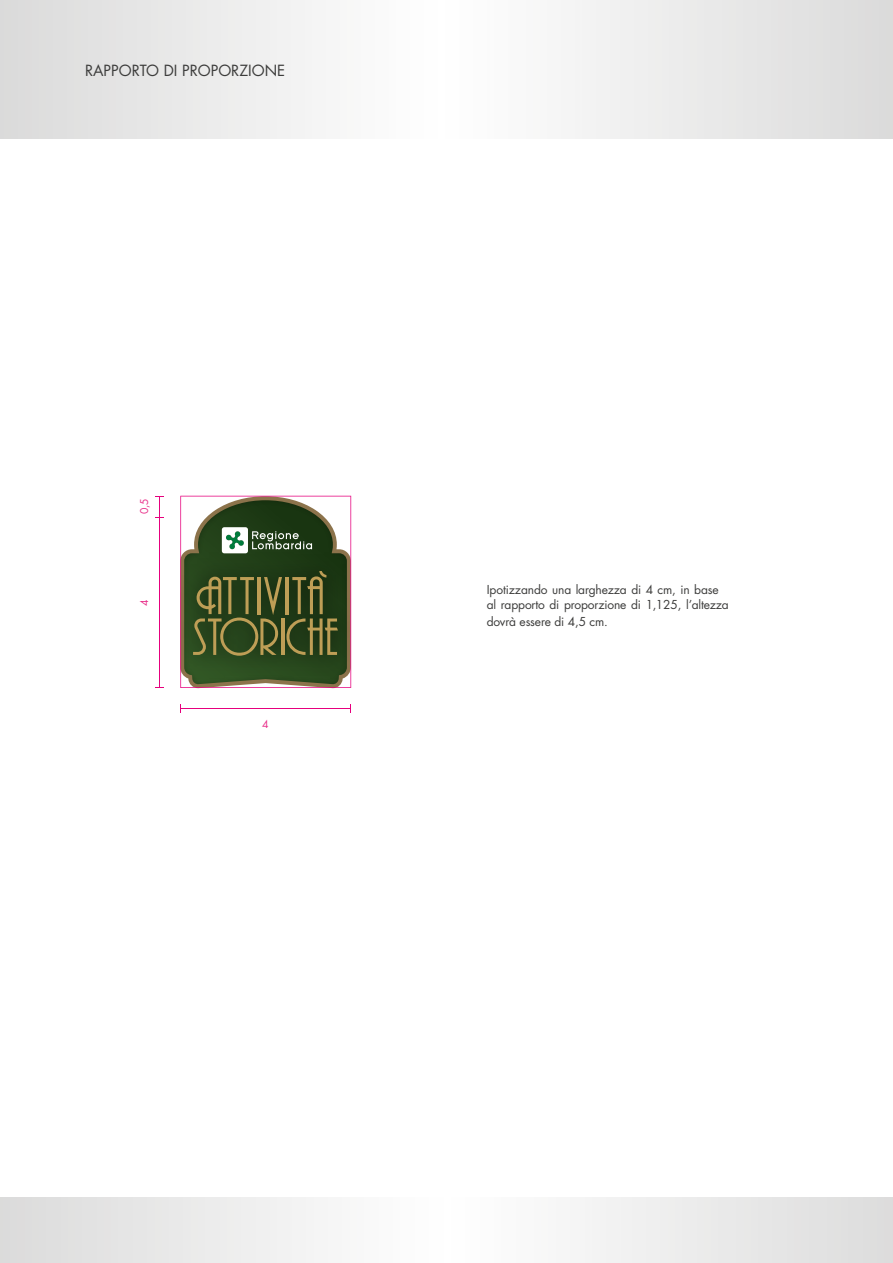
<style>
.page{position:relative;width:893px;height:1263px;background:#fff}
.page>*{position:absolute;margin:0;border:0;box-sizing:border-box;transform-origin:0 0}
.t1{font:15px "Futura";color:#3c3c3b}
.t2{font:12px/15px "Futura";letter-spacing:-.01em;color:#3c3c3b}
.t3{font:10.5px "Futura";color:#e8308a}
</style>
<div class="page">
<svg style="left:0;top:0;width:893px;height:139px"></svg>
<svg style="left:0;top:1198px;width:893px;height:65px"></svg>
<svg style="left:180px;top:496px;width:171px;height:192px;background:#576340"></svg>
<hr style="left:180px;top:708px;width:171px;height:1px;background:#e6007d">
<hr style="left:159px;top:496px;width:1px;height:192px;background:#e6007d">
<p class="t1" style="left:85px;top:60px;width:202px">RAPPORTO DI PROPORZIONE</p>
<p class="t3" style="left:137px;top:514px;width:17px;rotate:-90deg">0,5</p>
<p class="t3" style="left:137px;top:606px;width:8px;rotate:-90deg">4</p>
<p class="t3" style="left:262px;top:717px;width:8px">4</p>
<p class="t2" style="left:487px;top:582px;width:244px">Ipotizzando una larghezza di 4 cm, in base al rapporto di proporzione di 1,125, l’altezza</p>
<p class="t2" style="left:487px;top:613px;width:123px">dovrà essere di 4,5 cm.</p>
</div>
